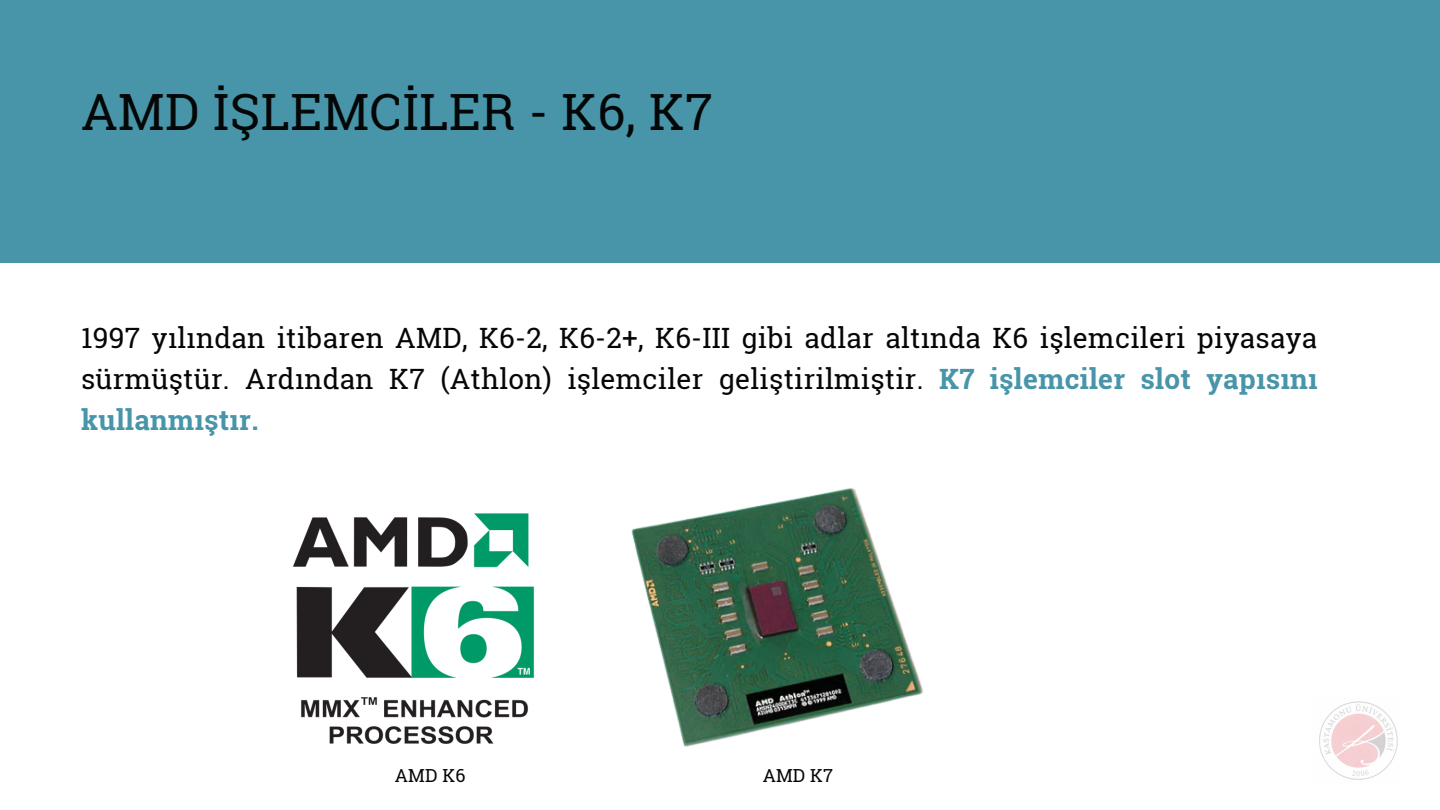
<style>
.page{position:relative;width:1440px;height:810px;background:#fff}
.page>*{position:absolute;margin:0;border:0;box-sizing:border-box;transform-origin:0 0}
.t1{font:50px "Roboto Slab";letter-spacing:.01em;color:#050707}
.t2{font:28px/41.2px "Roboto Slab";letter-spacing:.01em;color:#050707;text-align:justify}
.t3{font:18px "Roboto Slab";letter-spacing:.01em;color:#050707}
.s1{font-weight:700;color:#4895aa}
</style>
<div class="page">
<div style="left:0;top:0;width:1440px;height:263px;background:#4895aa"></div>
<img style="left:1319px;top:701px;width:79px;height:79px">
<img style="left:293px;top:513px;width:241px;height:231px">
<img style="left:631px;top:488px;width:292px;height:259px">
<h1 class="t1" style="left:81px;top:77px;width:633px">AMD İŞLEMCİLER - K6, K7</h1>
<p class="t2" style="left:81px;top:316px;width:1238px">1997 yılından itibaren AMD, K6-2, K6-2+, K6-III gibi adlar altında K6 işlemcileri piyasaya sürmüştür. Ardından K7 (Athlon) işlemciler geliştirilmiştir. <span class="s1">K7 işlemciler slot yapısını kullanmıştır.</span></p>
<p class="t3" style="left:395px;top:763px;width:72px">AMD K6</p>
<p class="t3" style="left:763px;top:763px;width:72px">AMD K7</p>
</div>
